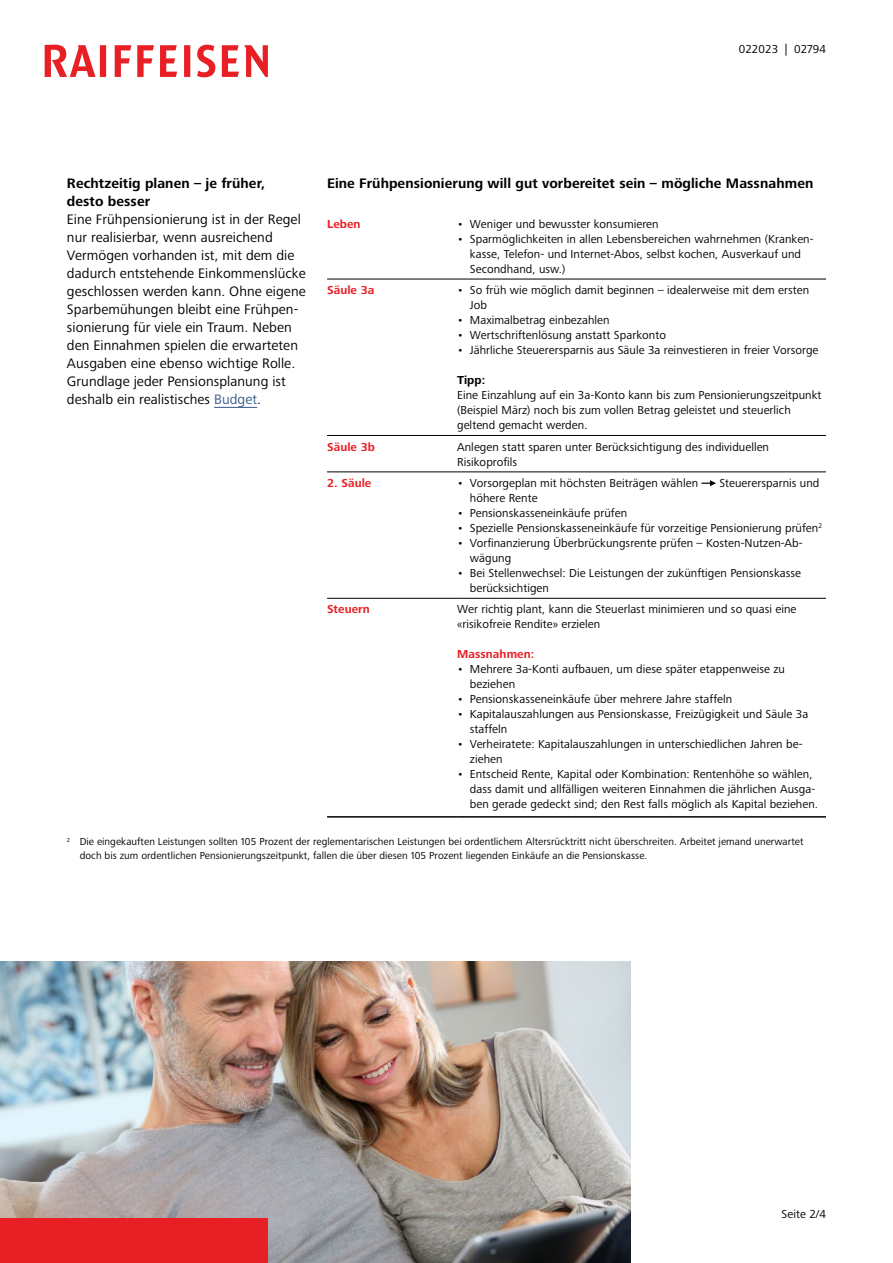
<style>
.page{position:relative;width:893px;height:1263px;background:#fff}
.page>*{position:absolute;margin:0;border:0;box-sizing:border-box;transform-origin:0 0}
.t1{font:14.25px/18px "Frutiger Next LTW1 G";letter-spacing:.005em;color:#000}
.t2{font:700 14.25px "Frutiger Next LTW1 G";letter-spacing:.005em;color:#000}
.t3{font:12px/15px "Frutiger Next LTW1 G";letter-spacing:.005em;color:#000}
.t4{font:700 12px "Frutiger Next LTW1 G";letter-spacing:.005em;color:#e82025}
.t5{font:700 12px "Frutiger Next LTW1 G";color:#000}
.t6{font:10.5px/13.5px "Frutiger Next LTW1 G";letter-spacing:.005em;color:#000}
.s1{color:#38598b}
</style>
<div class="page">
<svg style="left:45px;top:45px;width:223px;height:32px"></svg>
<img style="left:0;top:961px;width:631px;height:302px">
<div style="left:0;top:1218px;width:268px;height:45px;background:#e82025"></div>
<hr style="left:327px;top:279px;width:130px;height:1px;background:#000">
<hr style="left:457px;top:279px;width:369px;height:1px;background:#000">
<hr style="left:327px;top:435px;width:130px;height:1px;background:#000">
<hr style="left:457px;top:435px;width:369px;height:1px;background:#000">
<hr style="left:327px;top:472px;width:130px;height:1px;background:#000">
<hr style="left:457px;top:472px;width:369px;height:1px;background:#000">
<hr style="left:327px;top:598px;width:130px;height:1px;background:#000">
<hr style="left:457px;top:598px;width:369px;height:1px;background:#000">
<hr style="left:327px;top:816px;width:130px;height:2px;background:#000">
<hr style="left:457px;top:816px;width:369px;height:2px;background:#000">
<svg style="left:701px;top:480px;width:15px;height:6px"></svg>
<hr style="left:214px;top:407px;width:43px;height:1px;background:#38598b">
<p class="t3" style="left:739px;top:42px;width:89px">022023 | 02794</p>
<p class="t2" style="left:67px;top:175px;width:200px">Rechtzeitig planen – je früher,</p>
<p class="t2" style="left:327px;top:175px;width:488px">Eine Frühpensionierung will gut vorbereitet sein – mögliche Massnahmen</p>
<p class="t2" style="left:67px;top:193px;width:85px">desto besser</p>
<p class="t1" style="left:67px;top:210px;width:240px">Eine Frühpensionierung ist in der Regel nur realisierbar, wenn ausreichend Vermögen vorhanden ist, mit dem die dadurch entstehende Einkommenslücke geschlossen werden kann. Ohne eigene Sparbemühungen bleibt eine Frühpen&shy;sionierung für viele ein Traum. Neben den Einnahmen spielen die erwarteten Ausgaben eine ebenso wichtige Rolle.<br>Grundlage jeder Pensionsplanung ist deshalb ein realistisches <span class="s1">Budget</span>.</p>
<p class="t4" style="left:327px;top:217px;width:35px">Leben</p>
<p class="t3" style="left:457px;top:217px;width:203px">• Weniger und bewusster konsumieren</p>
<p class="t3" style="left:470px;top:232px;width:345px;text-indent:-13px">• Sparmöglichkeiten in allen Lebensbereichen wahrnehmen (Kranken&shy;kasse, Telefon- und Internet-Abos, selbst kochen, Ausverkauf und<br>Secondhand, usw.)</p>
<p class="t4" style="left:327px;top:283px;width:49px">Säule 3a</p>
<p class="t3" style="left:470px;top:283px;width:341px;text-indent:-13px">• So früh wie möglich damit beginnen – idealerweise mit dem ersten<br>Job</p>
<p class="t3" style="left:457px;top:313px;width:154px">• Maximalbetrag einbezahlen</p>
<p class="t3" style="left:457px;top:328px;width:210px">• Wertschriftenlösung anstatt Sparkonto</p>
<p class="t3" style="left:457px;top:343px;width:363px">• Jährliche Steuerersparnis aus Säule 3a reinvestieren in freier Vorsorge</p>
<p class="t5" style="left:457px;top:373px;width:30px">Tipp:</p>
<p class="t3" style="left:457px;top:388px;width:366px">Eine Einzahlung auf ein 3a-Konto kann bis zum Pensionierungszeitpunkt (Beispiel März) noch bis zum vollen Betrag geleistet und steuerlich geltend gemacht werden.</p>
<p class="t4" style="left:327px;top:440px;width:49px">Säule 3b</p>
<p class="t3" style="left:457px;top:439px;width:313px">Anlegen statt sparen unter Berücksichtigung des individuellen<br>Risikoprofils</p>
<p class="t4" style="left:327px;top:476px;width:46px">2. Säule</p>
<p class="t3" style="left:457px;top:476px;width:242px">• Vorsorgeplan mit höchsten Beiträgen wählen</p>
<p class="t3" style="left:719px;top:476px;width:101px">Steuerersparnis und</p>
<p class="t3" style="left:470px;top:491px;width:69px">höhere Rente</p>
<p class="t3" style="left:457px;top:506px;width:172px">• Pensionskasseneinkäufe prüfen</p>
<p class="t3" style="left:457px;top:521px;width:367px">• Spezielle Pensionskasseneinkäufe für vorzeitige Pensionierung prüfen<sup>2</sup></p>
<p class="t3" style="left:470px;top:536px;width:334px;text-indent:-13px">• Vorfinanzierung Überbrückungsrente prüfen – Kosten-Nutzen-Ab&shy;wägung</p>
<p class="t3" style="left:470px;top:566px;width:333px;text-indent:-13px">• Bei Stellenwechsel: Die Leistungen der zukünftigen Pensionskasse berücksichtigen</p>
<p class="t4" style="left:327px;top:602px;width:44px">Steuern</p>
<p class="t3" style="left:457px;top:602px;width:341px">Wer richtig plant, kann die Steuerlast minimieren und so quasi eine «risikofreie Rendite» erzielen</p>
<p class="t4" style="left:457px;top:647px;width:79px">Massnahmen:</p>
<p class="t3" style="left:470px;top:662px;width:317px;text-indent:-13px">• Mehrere 3a-Konti aufbauen, um diese später etappenweise zu beziehen</p>
<p class="t3" style="left:457px;top:692px;width:277px">• Pensionskasseneinkäufe über mehrere Jahre staffeln</p>
<p class="t3" style="left:470px;top:707px;width:340px;text-indent:-13px">• Kapitalauszahlungen aus Pensionskasse, Freizügigkeit und Säule 3a staffeln</p>
<p class="t3" style="left:470px;top:737px;width:334px;text-indent:-13px">• Verheiratete: Kapitalauszahlungen in unterschiedlichen Jahren be&shy;ziehen</p>
<p class="t3" style="left:470px;top:767px;width:350px;text-indent:-13px">• Entscheid Rente, Kapital oder Kombination: Rentenhöhe so wählen, dass damit und allfälligen weiteren Einnahmen die jährlichen Ausga&shy;ben gerade gedeckt sind; den Rest falls möglich als Kapital beziehen.</p>
<p class="t6" style="left:80px;top:835px;width:725px;text-indent:-13px"><sup>2</sup> Die eingekauften Leistungen sollten 105 Prozent der reglementarischen Leistungen bei ordentlichem Altersrücktritt nicht überschreiten. Arbeitet jemand unerwartet doch bis zum ordentlichen Pensionierungszeitpunkt, fallen die über diesen 105 Prozent liegenden Einkäufe an die Pensionskasse.</p>
<p class="t3" style="left:782px;top:1207px;width:46px">Seite 2/4</p>
</div>
